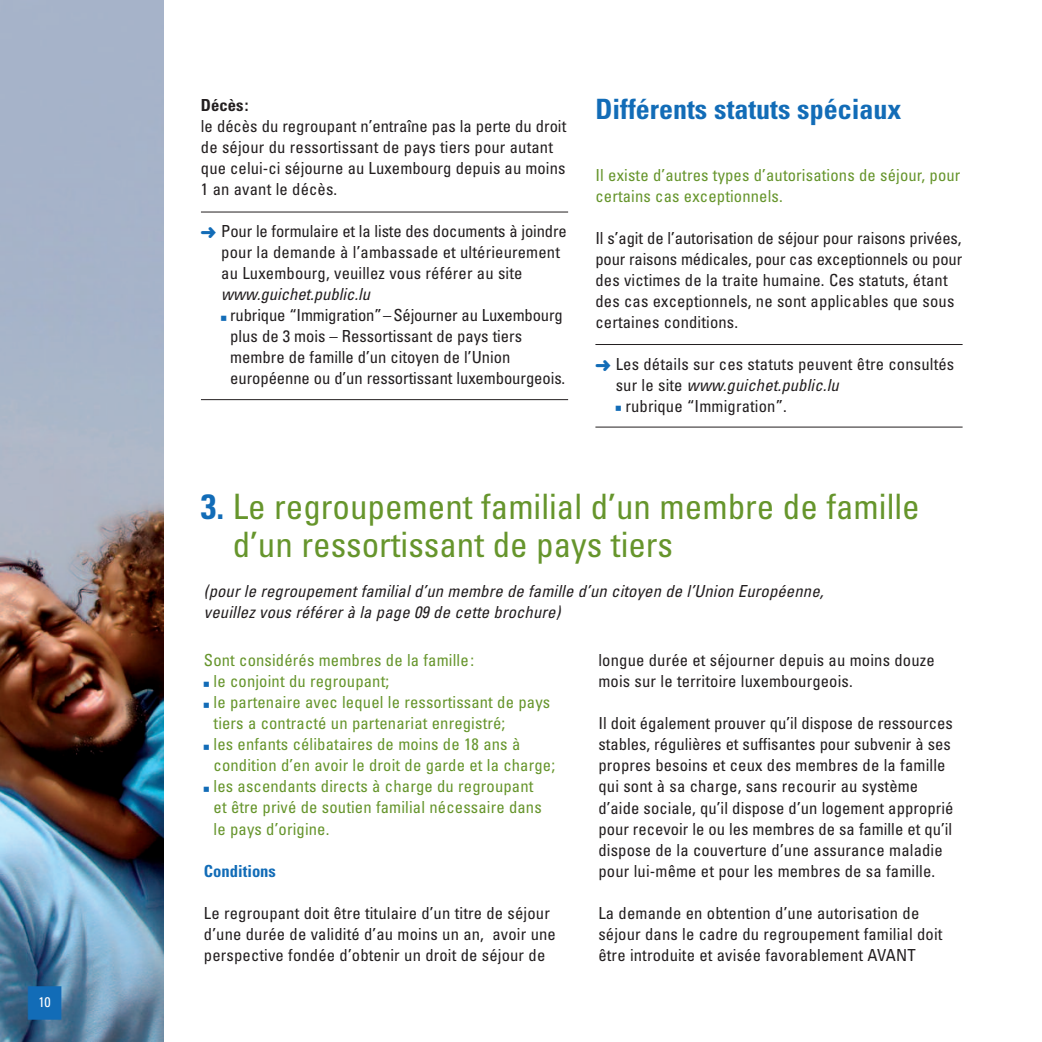
<style>
.page{position:relative;width:1042px;height:1042px;background:#fff}
.page>*{position:absolute;margin:0;border:0;box-sizing:border-box;transform-origin:0 0}
.t1{font:condensed 35px/38.5px "Univers";color:#66952c}
.t2{font:700 condensed 28px "Univers";color:#126cb7}
.t3{font:condensed 16.62px/21px "Univers";letter-spacing:.01em;color:#231f20}
.t4{font:condensed 16.62px/21px "Univers";letter-spacing:.01em;color:#66952c}
.t5{font:italic condensed 16.62px/21px "Univers";letter-spacing:.01em;color:#231f20}
.t6{font:700 condensed 16.62px "Univers";color:#126cb7}
.t7{font:700 condensed 16.62px "Univers";color:#231f20}
.t8{font:condensed 14px "Univers";color:#fff}
.s1{color:#126cb7}
.s2{font-style:italic}
.s3{font-weight:700;color:#126cb7}
</style>
<div class="page">
<hr style="left:201px;top:212px;width:367px;height:1px;background:#231f20">
<hr style="left:201px;top:399px;width:367px;height:1px;background:#231f20">
<hr style="left:595px;top:344px;width:367px;height:1px;background:#231f20">
<hr style="left:595px;top:427px;width:367px;height:1px;background:#231f20">
<img style="left:0;top:0;width:163px;height:1042px">
<p class="t8" style="left:27px;top:997px;width:36px"><span class="s1">■</span>1 0</p>
<p class="t7" style="left:201px;top:99px;width:49px">Décès:</p>
<p class="t3" style="left:201px;top:117px;width:367px">le décès du regroupant n’entraîne pas la perte du droit de séjour du ressortissant de pays tiers pour autant que celui-ci séjourne au Luxembourg depuis au moins 1 an avant le décès.</p>
<p class="t3" style="left:221px;top:222px;width:347px;text-indent:-20px"><span class="s1">➜</span> Pour le formulaire et la liste des documents à joindre pour la demande à l’ambassade et ultérieurement au Luxembourg, veuillez vous référer au site</p>
<p class="t5" style="left:221px;top:285px;width:150px">www.guichet.public.lu</p>
<p class="t3" style="left:230px;top:306px;width:336px;text-indent:-9px"><span class="s1">■</span> rubrique “Immigration”–Séjourner au Luxembourg plus de 3 mois – Ressortissant de pays tiers membre de famille d’un citoyen de l’Union européenne ou d’un ressortissant luxembourgeois.</p>
<h2 class="t2" style="left:595px;top:99px;width:308px">Différents statuts spéciaux</h2>
<p class="t4" style="left:595px;top:166px;width:366px">Il existe d’autres types d’autorisations de séjour, pour certains cas exceptionnels.</p>
<p class="t3" style="left:595px;top:229px;width:368px">Il s’agit de l’autorisation de séjour pour raisons privées, pour raisons médicales, pour cas exceptionnels ou pour des victimes de la traite humaine. Ces statuts, étant des cas exceptionnels, ne sont applicables que sous certaines conditions.</p>
<p class="t3" style="left:616px;top:355px;width:340px;text-indent:-20px"><span class="s1">➜</span> Les détails sur ces statuts peuvent être consultés sur le site <span class="s2">www.guichet.public.lu</span></p>
<p class="t3" style="left:616px;top:397px;width:173px"><span class="s1">■</span> rubrique “Immigration”.</p>
<h1 class="t1" style="left:233px;top:490px;width:688px;text-indent:-32px"><span class="s3">3.</span> Le regroupement familial d’un membre de famille d’un ressortissant de pays tiers</h1>
<p class="t5" style="left:204px;top:582px;width:621px">(pour le regroupement familial d’un membre de famille d’un citoyen de l’Union Européenne, veuillez vous référer à la page 09 de cette brochure)</p>
<p class="t4" style="left:204px;top:651px;width:272px">Sont considérés membres de la famille:</p>
<p class="t4" style="left:204px;top:672px;width:187px"><span class="s1">■</span> le conjoint du regroupant;</p>
<p class="t4" style="left:214px;top:693px;width:338px;text-indent:-10px"><span class="s1">■</span> le partenaire avec lequel le ressortissant de pays tiers a contracté un partenariat enregistré;</p>
<p class="t4" style="left:214px;top:735px;width:343px;text-indent:-10px"><span class="s1">■</span> les enfants célibataires de moins de 18 ans à condition d’en avoir le droit de garde et la charge;</p>
<p class="t4" style="left:214px;top:777px;width:330px;text-indent:-10px"><span class="s1">■</span> les ascendants directs à charge du regroupant et être privé de soutien familial nécessaire dans le pays d’origine.</p>
<p class="t6" style="left:204px;top:864px;width:74px">Conditions</p>
<p class="t3" style="left:204px;top:903px;width:353px">Le regroupant doit être titulaire d’un titre de séjour d’une durée de validité d’au moins un an, avoir une perspective fondée d’obtenir un droit de séjour de</p>
<p class="t3" style="left:598px;top:651px;width:338px">longue durée et séjourner depuis au moins douze mois sur le territoire luxembourgeois.</p>
<p class="t3" style="left:598px;top:714px;width:357px">Il doit également prouver qu’il dispose de ressources stables, régulières et suffisantes pour subvenir à ses propres besoins et ceux des membres de la famille qui sont à sa charge, sans recourir au système d’aide sociale, qu’il dispose d’un logement approprié pour recevoir le ou les membres de sa famille et qu’il dispose de la couverture d’une assurance maladie pour lui-même et pour les membres de sa famille.</p>
<p class="t3" style="left:598px;top:903px;width:346px">La demande en obtention d’une autorisation de séjour dans le cadre du regroupement familial doit être introduite et avisée favorablement AVANT</p>
</div>
